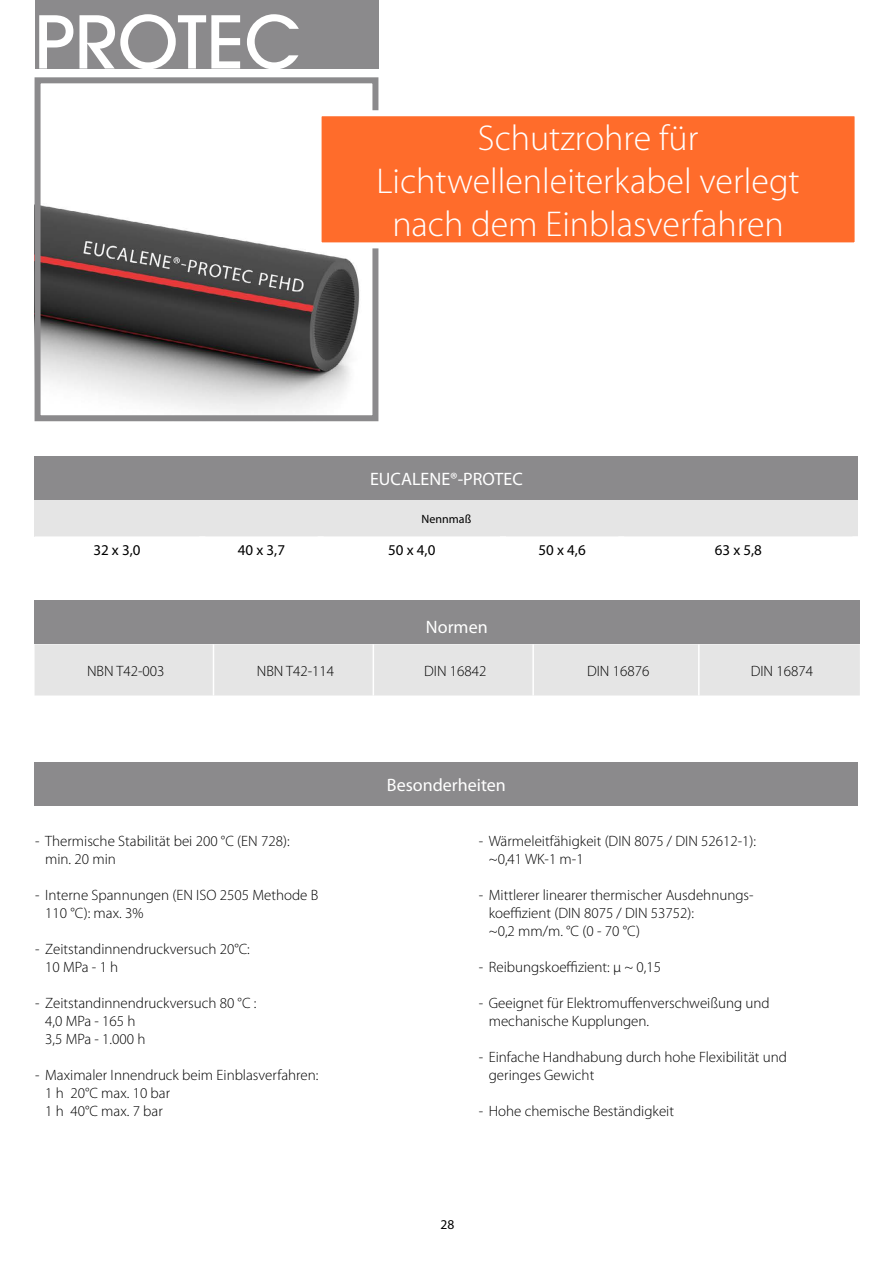
<style>
.page{position:relative;width:893px;height:1263px;background:#fff}
.page>*{position:absolute;margin:0;border:0;box-sizing:border-box;transform-origin:0 0}
.t1{font:500 72px "ITC Avant Garde Pro";color:#fff}
.t2{font:300 36px/43.2px "Myriad Pro";color:#fff;text-align:center}
.t3{font:18px "Myriad Pro";color:#fff}
.t4{font:300 15px/18px "Myriad Pro";color:#000}
.t5{font:15px "Myriad Pro";color:#000}
.t6{font:13.5px "Myriad Pro";color:#000}
.t7{font:12px "Myriad Pro";color:#000}
</style>
<div class="page">
<img style="left:42px;top:205px;width:318px;height:208px">
<div style="left:35px;top:77px;width:343px;height:344px;border:6px solid #8b8a8c"></div>
<div style="left:35px;top:0;width:343px;height:69px;background:#8b8a8c"></div>
<div style="left:319px;top:113px;width:539px;height:132px;background:#ff6c2b"></div>
<div style="left:316px;top:110px;width:545px;height:138px;border:6px solid #fff"></div>
<div style="left:35px;top:762px;width:823px;height:44px;background:#8b8a8c"></div>
<div style="left:35px;top:456px;width:823px;height:44px;background:#8b8a8c"></div>
<div style="left:35px;top:500px;width:823px;height:36px;background:#e5e5e5"></div>
<svg style="left:35px;top:536px;width:817px;height:1px"></svg>
<div style="left:199px;top:536px;width:6px;height:25px;background:#fff"></div>
<div style="left:318px;top:536px;width:6px;height:25px;background:#fff"></div>
<div style="left:500px;top:536px;width:6px;height:25px;background:#fff"></div>
<div style="left:618px;top:536px;width:6px;height:25px;background:#fff"></div>
<div style="left:35px;top:600px;width:825px;height:44px;background:#8b8a8c"></div>
<div style="left:35px;top:644px;width:825px;height:51px;background:#e5e5e5"></div>
<hr style="left:213px;top:644px;width:1px;height:51px;background:#fff">
<hr style="left:373px;top:644px;width:1px;height:51px;background:#fff">
<hr style="left:532px;top:644px;width:2px;height:51px;background:#fff">
<hr style="left:698px;top:644px;width:2px;height:51px;background:#fff">
<h1 class="t1" style="left:35px;top:-4px;width:267px">PROTEC</h1>
<h2 class="t2" style="left:376px;top:117px;width:425px">Schutzrohre für<br>Lichtwellenleiterkabel verlegt nach dem Einblasverfahren</h2>
<p class="t3" style="left:370px;top:468px;width:154px">EUCALENE®-PROTEC</p>
<p class="t7" style="left:422px;top:511px;width:51px">Nennmaß</p>
<p class="t5" style="left:93px;top:540px;width:49px">32 x 3,0</p>
<p class="t5" style="left:238px;top:540px;width:49px">40 x 3,7</p>
<p class="t5" style="left:388px;top:540px;width:49px">50 x 4,0</p>
<p class="t5" style="left:538px;top:540px;width:49px">50 x 4,6</p>
<p class="t5" style="left:715px;top:540px;width:49px">63 x 5,8</p>
<p class="t3" style="left:426px;top:616px;width:63px">Normen</p>
<p class="t4" style="left:87px;top:662px;width:79px">NBN T42-003</p>
<p class="t4" style="left:257px;top:662px;width:79px">NBN T42-114</p>
<p class="t4" style="left:424px;top:662px;width:64px">DIN 16842</p>
<p class="t4" style="left:587px;top:662px;width:64px">DIN 16876</p>
<p class="t4" style="left:751px;top:662px;width:64px">DIN 16874</p>
<p class="t4" style="left:45px;top:832px;width:246px;text-indent:-10px">- Thermische Stabilität bei 200 °C (EN 728): min. 20 min</p>
<p class="t4" style="left:45px;top:886px;width:275px;text-indent:-10px">- Interne Spannungen (EN ISO 2505 Methode B<br>110 °C): max. 3%</p>
<p class="t4" style="left:45px;top:940px;width:206px;text-indent:-10px">- Zeitstandinnendruckversuch 20°C:<br>10 MPa - 1 h</p>
<p class="t4" style="left:45px;top:994px;width:213px;text-indent:-10px">- Zeitstandinnendruckversuch 80 °C :<br>4,0 MPa - 165 h<br>3,5 MPa - 1.000 h</p>
<p class="t4" style="left:45px;top:1066px;width:275px;text-indent:-10px">- Maximaler Innendruck beim Einblasverfahren:<br>1 h 20°C max. 10 bar<br>1 h 40°C max. 7 bar</p>
<p class="t3" style="left:387px;top:774px;width:121px">Besonderheiten</p>
<p class="t4" style="left:489px;top:832px;width:269px;text-indent:-10px">- Wärmeleitfähigkeit (DIN 8075 / DIN 52612-1): ~0,41 WK-1 m-1</p>
<p class="t4" style="left:489px;top:886px;width:266px;text-indent:-10px">- Mittlerer linearer thermischer Ausdehnungs&shy;koeffizient (DIN 8075 / DIN 53752):<br>~0,2 mm/m. °C (0 - 70 °C)</p>
<p class="t4" style="left:479px;top:958px;width:184px">- Reibungskoeffizient: µ ~ 0,15</p>
<p class="t4" style="left:489px;top:994px;width:283px;text-indent:-10px">- Geeignet für Elektromuffenverschweißung und mechanische Kupplungen.</p>
<p class="t4" style="left:489px;top:1048px;width:300px;text-indent:-10px">- Einfache Handhabung durch hohe Flexibilität und geringes Gewicht</p>
<p class="t4" style="left:479px;top:1102px;width:197px">- Hohe chemische Beständigkeit</p>
<p class="t6" style="left:441px;top:1216px;width:15px">28</p>
</div>
